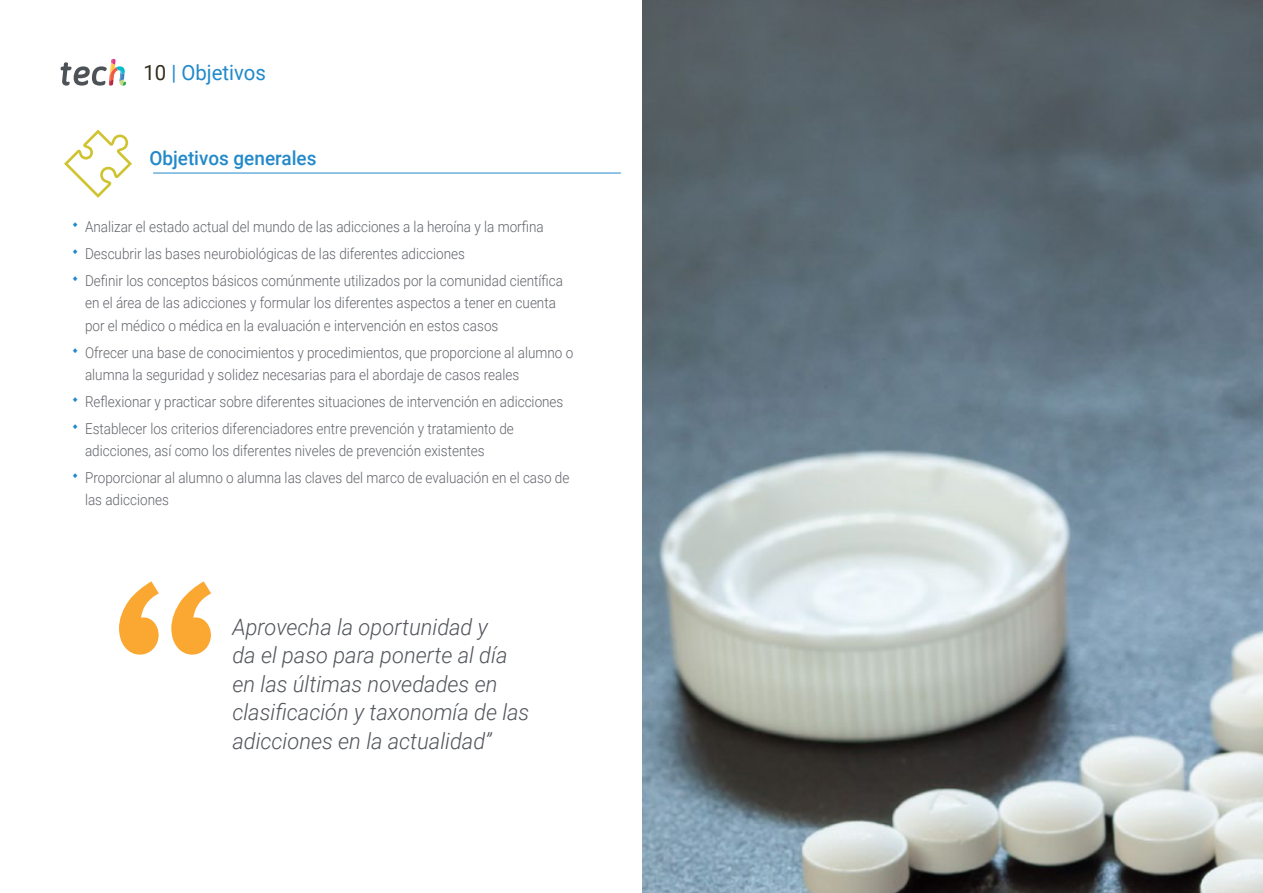
<style>
.page{position:relative;width:1263px;height:893px;background:#fff}
.page>*{position:absolute;margin:0;border:0;box-sizing:border-box;transform-origin:0 0}
.t1{font:italic 300 22.5px/28.5px "Roboto";color:#52555b}
.t2{font:21px "Roboto";color:#2289ca}
.t3{font:500 19.5px "Roboto";color:#2289ca}
.t4{font:300 15px/26.7px "Roboto";color:#61646a;scale:.9 1}
.s1{color:#312e20}
</style>
<div class="page">
<hr style="left:153px;top:173px;width:468px;height:1px;background:#2289ca">
<svg style="left:64px;top:130px;width:68px;height:68px"></svg>
<svg style="left:119px;top:581px;width:92px;height:74px"></svg>
<svg style="left:61px;top:59px;width:65px;height:27px"></svg>
<img style="left:642px;top:0;width:621px;height:893px">
<h2 class="t2" style="left:144px;top:57px;width:124px"><span class="s1">10</span> | Objetivos</h2>
<h3 class="t3" style="left:149px;top:144px;width:169px">Objetivos generales</h3>
<p class="t4" style="left:85px;top:213px;width:532px">Analizar el estado actual del mundo de las adicciones a la heroína y la morfina<br>Descubrir las bases neurobiológicas de las diferentes adicciones<br>Definir los conceptos básicos comúnmente utilizados por la comunidad científica</p>
<p class="t4" style="left:85px;top:291px;width:525px;line-height:22.5px">en el área de las adicciones y formular los diferentes aspectos a tener en cuenta por el médico o médica en la evaluación e intervención en estos casos</p>
<p class="t4" style="left:85px;top:340px;width:544px;line-height:22.5px">Ofrecer una base de conocimientos y procedimientos, que proporcione al alumno o alumna la seguridad y solidez necesarias para el abordaje de casos reales</p>
<p class="t4" style="left:85px;top:388px;width:533px">Reflexionar y practicar sobre diferentes situaciones de intervención en adicciones<br>Establecer los criterios diferenciadores entre prevención y tratamiento de</p>
<p class="t4" style="left:85px;top:437px;width:540px">adicciones, así como los diferentes niveles de prevención existentes<br>Proporcionar al alumno o alumna las claves del marco de evaluación en el caso de</p>
<p class="t4" style="left:85px;top:486px;width:95px">las adicciones</p>
<h1 class="t1" style="left:232px;top:612px;width:298px">Aprovecha la oportunidad y<br>da el paso para ponerte al día en las últimas novedades en clasificación y taxonomía de las adicciones en la actualidad”</h1>
</div>
